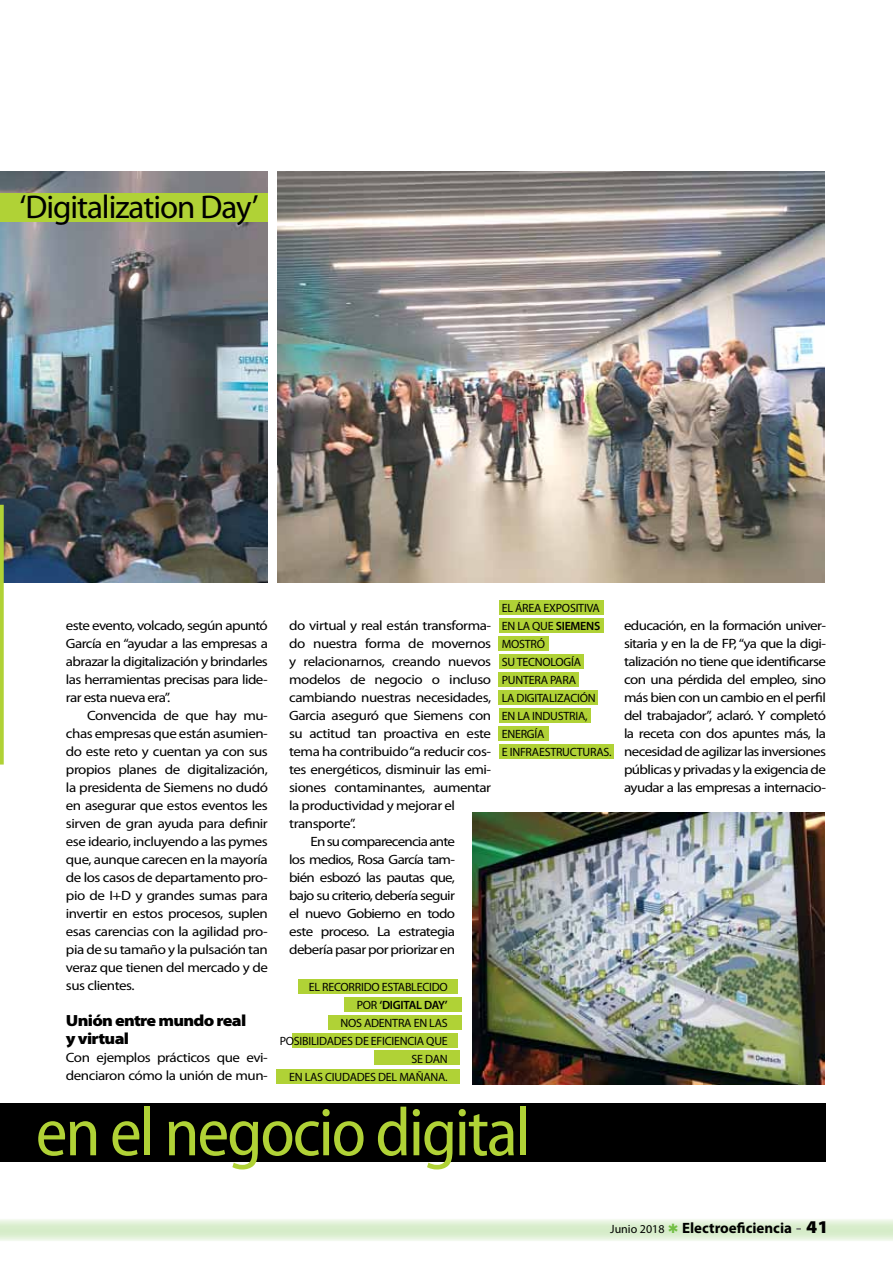
<style>
.page{position:relative;width:893px;height:1263px;background:#fff}
.page>*{position:absolute;margin:0;border:0;box-sizing:border-box;transform-origin:0 0}
.t1{font:semi-condensed 69px "Myriad Pro";letter-spacing:-.03em;color:#b0d236}
.t2{font:33px "Myriad Pro";letter-spacing:-.03em;color:#000}
.t3{font:900 16.2px/18px "Myriad Pro";letter-spacing:-.04em;color:#000;scale:1.11 1}
.t4{font:700 15px "Myriad Pro";color:#000}
.t5{font:13.5px/18px "Myriad Pro";letter-spacing:-.03em;color:#000;text-align:justify;scale:1.11 1}
.t6{font:13.5px "Myriad Pro";letter-spacing:-.05em;color:#000;scale:1.11 1}
.t7{font:12px/18px "Myriad Pro";letter-spacing:-.02em;color:#000}
.s1{font-weight:600}
.s2{font-weight:400;font-size:12px}
.s3{font-family:"Times New Roman";font-weight:400;font-size:18px;color:#636466}
.s4{font-weight:900;font-stretch:semi-expanded;font-size:18px}
</style>
<div class="page">
<img style="left:0;top:172px;width:268px;height:411px">
<div style="left:0;top:193px;width:268px;height:28px;background:#b0d236"></div>
<div style="left:1px;top:1103px;width:825px;height:59px;background:#000"></div>
<svg style="left:0;top:1219px;width:893px;height:22px;background:#e0f0d6"></svg>
<div style="left:499px;top:600px;width:104px;height:15px;background:#b0d236"></div>
<div style="left:499px;top:654px;width:84px;height:15px;background:#b0d236"></div>
<div style="left:298px;top:979px;width:160px;height:15px;background:#b0d236"></div>
<div style="left:499px;top:618px;width:104px;height:15px;background:#b0d236"></div>
<div style="left:499px;top:672px;width:80px;height:15px;background:#b0d236"></div>
<div style="left:344px;top:997px;width:118px;height:15px;background:#b0d236"></div>
<div style="left:329px;top:1015px;width:133px;height:15px;background:#b0d236"></div>
<div style="left:292px;top:1033px;width:166px;height:15px;background:#b0d236"></div>
<div style="left:375px;top:1050px;width:85px;height:15px;background:#b0d236"></div>
<div style="left:277px;top:1069px;width:183px;height:15px;background:#b0d236"></div>
<div style="left:499px;top:636px;width:50px;height:15px;background:#b0d236"></div>
<div style="left:499px;top:690px;width:99px;height:15px;background:#b0d236"></div>
<div style="left:499px;top:708px;width:91px;height:15px;background:#b0d236"></div>
<div style="left:499px;top:726px;width:50px;height:15px;background:#b0d236"></div>
<div style="left:499px;top:744px;width:115px;height:15px;background:#b0d236"></div>
<svg style="left:0;top:505px;width:4px;height:259px"></svg>
<img style="left:277px;top:172px;width:548px;height:411px">
<img style="left:472px;top:812px;width:353px;height:272px">
<svg style="left:669px;top:1223px;width:9px;height:10px"></svg>
<h2 class="t2" style="left:20px;top:189px;width:240px">‘Digitalization Day’</h2>
<p class="t7" style="left:502px;top:599px;width:111px">EL ÁREA EXPOSITIVA<br>EN LA QUE <span class="s1">SIEMENS<br></span>MOSTRÓ<br>SU TECNOLOGÍA<br>PUNTERA PARA<br>LA DIGITALIZACIÓN<br>EN LA INDUSTRIA,<br>ENERGÍA<br>E INFRAESTRUCTURAS.</p>
<p class="t5" style="left:289px;top:617px;width:183px">do virtual y real están transforma-</p>
<p class="t5" style="left:289px;top:635px;width:183px">do nuestra forma de movernos</p>
<p class="t5" style="left:289px;top:653px;width:183px">y relacionarnos, creando nuevos</p>
<p class="t5" style="left:289px;top:671px;width:183px">modelos de negocio o incluso</p>
<p class="t5" style="left:289px;top:689px;width:183px">cambiando nuestras necesidades,</p>
<p class="t5" style="left:289px;top:707px;width:183px">Garcia aseguró que Siemens con</p>
<p class="t5" style="left:289px;top:725px;width:183px">su actitud tan proactiva en este</p>
<p class="t5" style="left:289px;top:743px;width:183px">tema ha contribuido “a reducir cos-</p>
<p class="t5" style="left:289px;top:761px;width:183px">tes energéticos, disminuir las emi-</p>
<p class="t5" style="left:289px;top:779px;width:183px">siones contaminantes, aumentar</p>
<p class="t5" style="left:289px;top:797px;width:151px">la productividad y mejorar el</p>
<p class="t5" style="left:289px;top:815px;width:61px">transporte”.</p>
<p class="t6" style="left:310px;top:834px;width:132px">En su comparecencia ante</p>
<p class="t6" style="left:289px;top:852px;width:151px">los medios, Rosa García tam-</p>
<p class="t6" style="left:289px;top:870px;width:151px">bién esbozó las pautas que,</p>
<p class="t6" style="left:289px;top:888px;width:151px">bajo su criterio, debería seguir</p>
<p class="t6" style="left:289px;top:906px;width:151px">el nuevo Gobierno en todo</p>
<p class="t5" style="left:289px;top:923px;width:151px">este proceso. La estrategia</p>
<p class="t5" style="left:289px;top:941px;width:151px">debería pasar por priorizar en</p>
<p class="t5" style="left:66px;top:617px;width:183px">este evento, volcado, según apuntó García en “ayudar a las empresas a abrazar la digitalización y brindarles las herramientas precisas para lide&shy;rar esta nueva era”.</p>
<p class="t5" style="left:66px;top:707px;width:183px;text-indent:21px">Convencida de que hay mu&shy;chas empresas que están asumien&shy;do este reto y cuentan ya con sus propios planes de digitalización, la presidenta de Siemens no dudó en asegurar que estos eventos les sirven de gran ayuda para definir ese ideario, incluyendo a las pymes que, aunque carecen en la mayoría de los casos de departamento pro&shy;pio de I+D y grandes sumas para invertir en estos procesos, suplen esas carencias con la agilidad pro&shy;pia de su tamaño y la pulsación tan veraz que tienen del mercado y de sus clientes.</p>
<p class="t3" style="left:66px;top:1012px;width:164px">Unión entre mundo real y virtual</p>
<p class="t5" style="left:66px;top:1049px;width:183px">Con ejemplos prácticos que evi&shy;denciaron cómo la unión de mun-</p>
<h1 class="t1" style="left:36px;top:1095px;width:497px">en el negocio digital</h1>
<p class="t7" style="left:280px;top:978px;width:169px;text-align:right">EL RECORRIDO ESTABLECIDO<br>POR <span class="s1">‘DIGITAL DAY’<br></span>NOS ADENTRA EN LAS<br>POSIBILIDADES DE EFICIENCIA QUE<br>SE DAN<br>EN LAS CIUDADES DEL MAÑANA.</p>
<p class="t5" style="left:624px;top:617px;width:183px">educación, en la formación univer&shy;sitaria y en la de FP, “ya que la digi&shy;talización no tiene que identificarse con una pérdida del empleo, sino más bien con un cambio en el perfil del trabajador”, aclaró. Y completó la receta con dos apuntes más, la necesidad de agilizar las inversiones públicas y privadas y la exigencia de ayudar a las empresas a internacio-</p>
<p class="t4" style="left:610px;top:1219px;width:220px"><span class="s2">Junio 2018</span> Electroeficiencia <span class="s3">-</span> <span class="s4">41</span></p>
</div>
